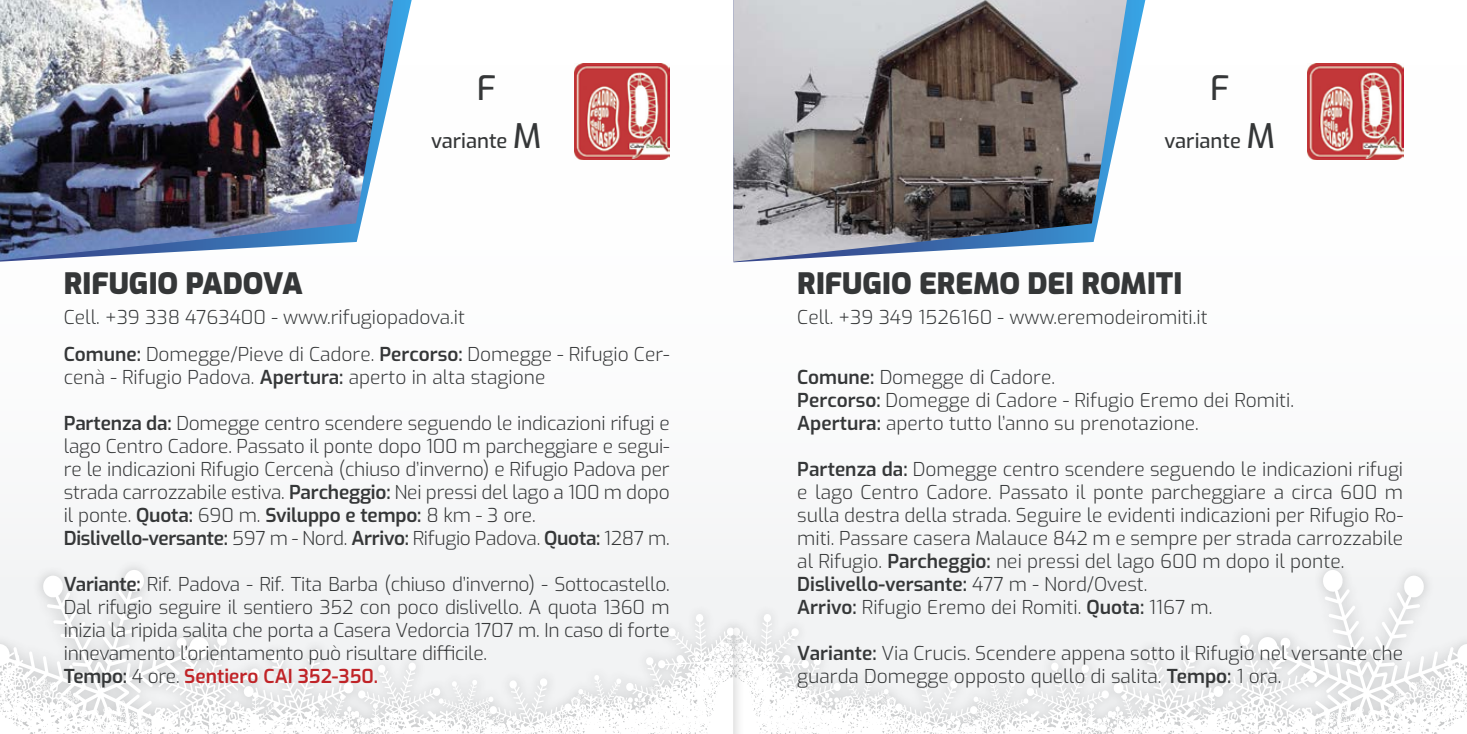
<style>
.page{position:relative;width:1467px;height:734px;background:#fff}
.page>*{position:absolute;margin:0;border:0;box-sizing:border-box;transform-origin:0 0}
.t1{font:500 33.75px "Exo";color:#353738}
.t2{font:900 29.25px "Exo";color:#353738}
.t3{font:500 20.25px "Exo";color:#353738}
.t4{font:300 19.12px/22.9px "Exo";color:#353738;text-align:justify}
.t5{font:600 19.12px "Exo";letter-spacing:-.015em;color:#353738}
.t6{font:600 19.12px "Exo";color:#c02327}
.s1{font-size:33.75px}
.s2{font-weight:600}
.s3{font-weight:300}
.s4{color:#353738}
.s5{font-weight:300;color:#353738}
</style>
<div class="page">
<div style="left:722px;top:559px;width:745px;height:174px;background:#f3f4f5"></div>
<svg style="left:745px;top:568px;width:722px;height:165px"></svg>
<div style="left:0;top:559px;width:745px;height:174px;background:#f3f4f5"></div>
<svg style="left:0;top:568px;width:733px;height:165px"></svg>
<img style="left:574px;top:64px;width:96px;height:95px">
<svg style="left:0;top:0;width:412px;height:261px"></svg>
<img style="left:0;top:0;width:393px;height:260px">
<svg style="left:733px;top:0;width:412px;height:262px"></svg>
<img style="left:1307px;top:64px;width:96px;height:95px">
<img style="left:733px;top:0;width:394px;height:261px">
<p class="t1" style="left:477px;top:63px;width:21px">F</p>
<p class="t3" style="left:431px;top:126px;width:112px">variante <span class="s1">M</span></p>
<p class="t2" style="left:64px;top:262px;width:240px">RIFUGIO PADOVA</p>
<p class="t4" style="left:64px;top:304px;width:403px">Cell. +39 338 4763400 - www.rifugiopadova.it</p>
<p class="t4" style="left:64px;top:342px;width:607px"><span class="s2">Comune:</span> Domegge/Pieve di Cadore. <span class="s2">Percorso:</span> Domegge - Rifugio Cer&shy;cenà - Rifugio Padova. <span class="s2">Apertura:</span> aperto in alta stagione</p>
<p class="t4" style="left:64px;top:411px;width:607px"><span class="s2">Partenza da:</span> Domegge centro scendere seguendo le indicazioni rifugi e lago Centro Cadore. Passato il ponte dopo 100 m parcheggiare e segui&shy;re le indicazioni Rifugio Cercenà (chiuso d’inverno) e Rifugio Padova per strada carrozzabile estiva. <span class="s2">Parcheggio:</span> Nei pressi del lago a 100 m dopo il ponte. <span class="s2">Quota:</span> 690 m. <span class="s2">Sviluppo e tempo:</span> 8 km - 3 ore.</p>
<p class="t5" style="left:64px;top:524px;width:607px">Dislivello-versante: <span class="s3">597 m - Nord.</span> Arrivo: <span class="s3">Rifugio Padova.</span> Quota: <span class="s3">1287 m.</span></p>
<p class="t4" style="left:64px;top:571px;width:607px"><span class="s2">Variante:</span> Rif. Padova - Rif. Tita Barba (chiuso d’inverno) - Sottocastello.<br>Dal rifugio seguire il sentiero 352 con poco dislivello. A quota 1360 m inizia la ripida salita che porta a Casera Vedorcia 1707 m. In caso di forte innevamento l’orientamento può risultare difficile.</p>
<p class="t6" style="left:64px;top:662px;width:316px"><span class="s4">Tempo:</span> <span class="s5">4 ore.</span> Sentiero CAI 352-350.</p>
<p class="t1" style="left:1210px;top:63px;width:21px">F</p>
<p class="t3" style="left:1165px;top:126px;width:112px">variante <span class="s1">M</span></p>
<p class="t2" style="left:797px;top:262px;width:387px">RIFUGIO EREMO DEI ROMITI</p>
<p class="t4" style="left:797px;top:304px;width:412px">Cell. +39 349 1526160 - www.eremodeiromiti.it</p>
<p class="t4" style="left:797px;top:365px;width:259px"><span class="s2">Comune:</span> Domegge di Cadore.</p>
<p class="t4" style="left:797px;top:388px;width:498px"><span class="s2">Percorso:</span> Domegge di Cadore - Rifugio Eremo dei Romiti.</p>
<p class="t4" style="left:797px;top:411px;width:403px"><span class="s2">Apertura:</span> aperto tutto l’anno su prenotazione.</p>
<p class="t4" style="left:797px;top:457px;width:607px"><span class="s2">Partenza da:</span> Domegge centro scendere seguendo le indicazioni rifugi e lago Centro Cadore. Passato il ponte parcheggiare a circa 600 m sulla destra della strada. Seguire le evidenti indicazioni per Rifugio Ro&shy;miti. Passare casera Malauce 842 m e sempre per strada carrozzabile al Rifugio. <span class="s2">Parcheggio:</span> nei pressi del lago 600 m dopo il ponte.</p>
<p class="t5" style="left:797px;top:570px;width:352px">Dislivello-versante: <span class="s3">477 m - Nord/Ovest.</span></p>
<p class="t4" style="left:797px;top:594px;width:417px"><span class="s2">Arrivo:</span> Rifugio Eremo dei Romiti. <span class="s2">Quota:</span> 1167 m.</p>
<p class="t4" style="left:797px;top:640px;width:607px"><span class="s2">Variante:</span> Via Crucis. Scendere appena sotto il Rifugio nel versante che guarda Domegge opposto quello di salita. <span class="s2">Tempo:</span> 1 ora.</p>
</div>
